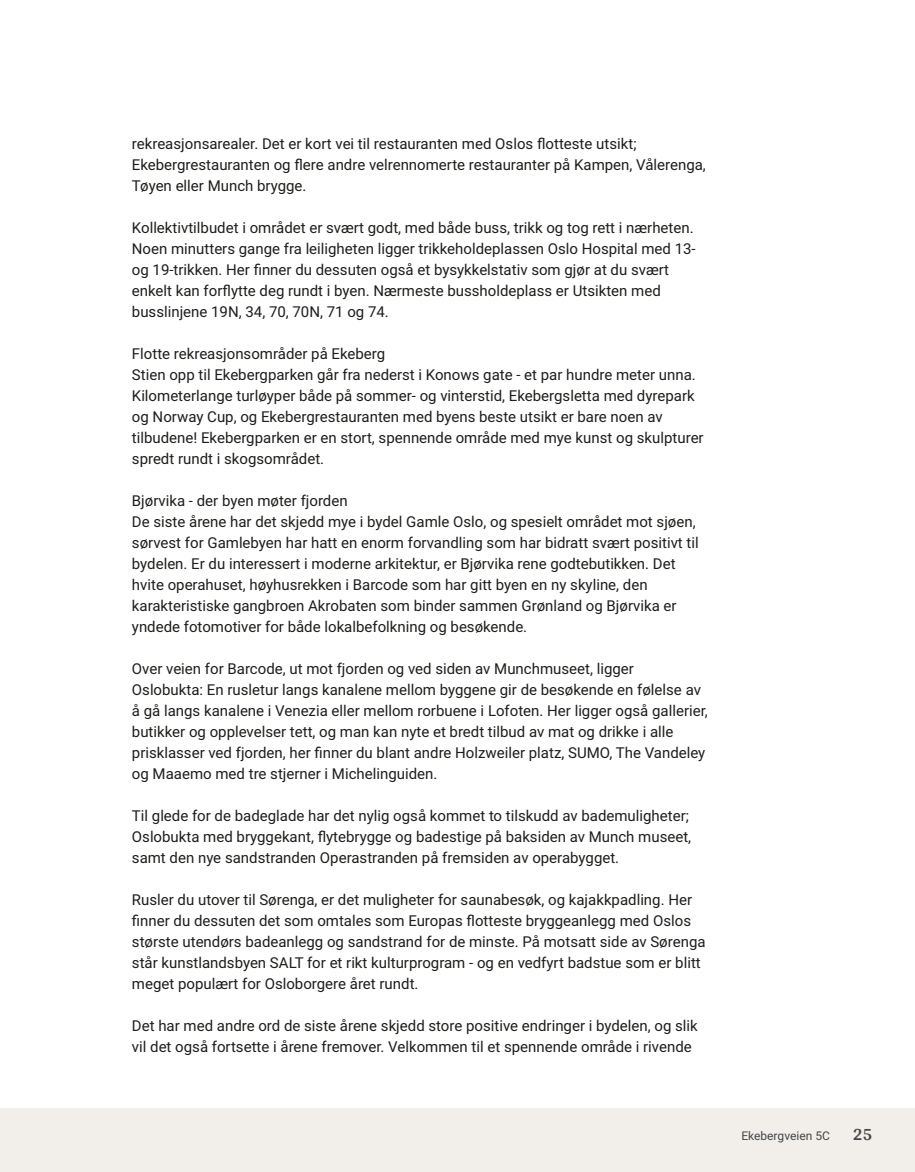
<style>
.page{position:relative;width:915px;height:1172px;background:#fff}
.page>*{position:absolute;margin:0;border:0;box-sizing:border-box;transform-origin:0 0}
.t1{font:700 18px "Arya";color:#414749}
.t2{font:15px/21px "Roboto Vitec";color:#1d1d1b}
.t3{font:12px "Roboto Vitec";color:#414749}
</style>
<div class="page">
<div style="left:0;top:1108px;width:914px;height:64px;background:#f2eeea"></div>
<p class="t2" style="left:132px;top:132px;width:575px">rekreasjonsarealer. Det er kort vei til restauranten med Oslos flotteste utsikt;<br>Ekebergrestauranten og flere andre velrennomerte restauranter på Kampen, Vålerenga,<br>Tøyen eller Munch brygge.</p>
<p class="t2" style="left:132px;top:216px;width:565px">Kollektivtilbudet i området er svært godt, med både buss, trikk og tog rett i nærheten.<br>Noen minutters gange fra leiligheten ligger trikkeholdeplassen Oslo Hospital med 13‑ og 19‑trikken. Her finner du dessuten også et bysykkelstativ som gjør at du svært enkelt kan forflytte deg rundt i byen. Nærmeste bussholdeplass er Utsikten med busslinjene 19N, 34, 70, 70N, 71 og 74.</p>
<p class="t2" style="left:132px;top:342px;width:573px">Flotte rekreasjonsområder på Ekeberg<br>Stien opp til Ekebergparken går fra nederst i Konows gate ‑ et par hundre meter unna.<br>Kilometerlange turløyper både på sommer‑ og vinterstid, Ekebergsletta med dyrepark og Norway Cup, og Ekebergrestauranten med byens beste utsikt er bare noen av tilbudene! Ekebergparken er en stort, spennende område med mye kunst og skulpturer spredt rundt i skogsområdet.</p>
<p class="t2" style="left:132px;top:489px;width:568px">Bjørvika ‑ der byen møter fjorden<br>De siste årene har det skjedd mye i bydel Gamle Oslo, og spesielt området mot sjøen, sørvest for Gamlebyen har hatt en enorm forvandling som har bidratt svært positivt til bydelen. Er du interessert i moderne arkitektur, er Bjørvika rene godtebutikken. Det hvite operahuset, høyhusrekken i Barcode som har gitt byen en ny skyline, den karakteristiske gangbroen Akrobaten som binder sammen Grønland og Bjørvika er yndede fotomotiver for både lokalbefolkning og besøkende.</p>
<p class="t2" style="left:132px;top:657px;width:577px">Over veien for Barcode, ut mot fjorden og ved siden av Munchmuseet, ligger Oslobukta: En rusletur langs kanalene mellom byggene gir de besøkende en følelse av å gå langs kanalene i Venezia eller mellom rorbuene i Lofoten. Her ligger også gallerier, butikker og opplevelser tett, og man kan nyte et bredt tilbud av mat og drikke i alle prisklasser ved fjorden, her finner du blant andre Holzweiler platz, SUMO, The Vandeley og Maaemo med tre stjerner i Michelinguiden.</p>
<p class="t2" style="left:132px;top:804px;width:560px">Til glede for de badeglade har det nylig også kommet to tilskudd av bademuligheter;<br>Oslobukta med bryggekant, flytebrygge og badestige på baksiden av Munch museet, samt den nye sandstranden Operastranden på fremsiden av operabygget.</p>
<p class="t2" style="left:132px;top:888px;width:575px">Rusler du utover til Sørenga, er det muligheter for saunabesøk, og kajakkpadling. Her finner du dessuten det som omtales som Europas flotteste bryggeanlegg med Oslos største utendørs badeanlegg og sandstrand for de minste. På motsatt side av Sørenga står kunstlandsbyen SALT for et rikt kulturprogram ‑ og en vedfyrt badstue som er blitt meget populært for Osloborgere året rundt.</p>
<p class="t2" style="left:132px;top:1014px;width:567px">Det har med andre ord de siste årene skjedd store positive endringer i bydelen, og slik vil det også fortsette i årene fremover. Velkommen til et spennende område i rivende</p>
<p class="t3" style="left:741px;top:1127px;width:90px">Ekebergveien 5C</p>
<p class="t1" style="left:852px;top:1123px;width:21px">25</p>
</div>
